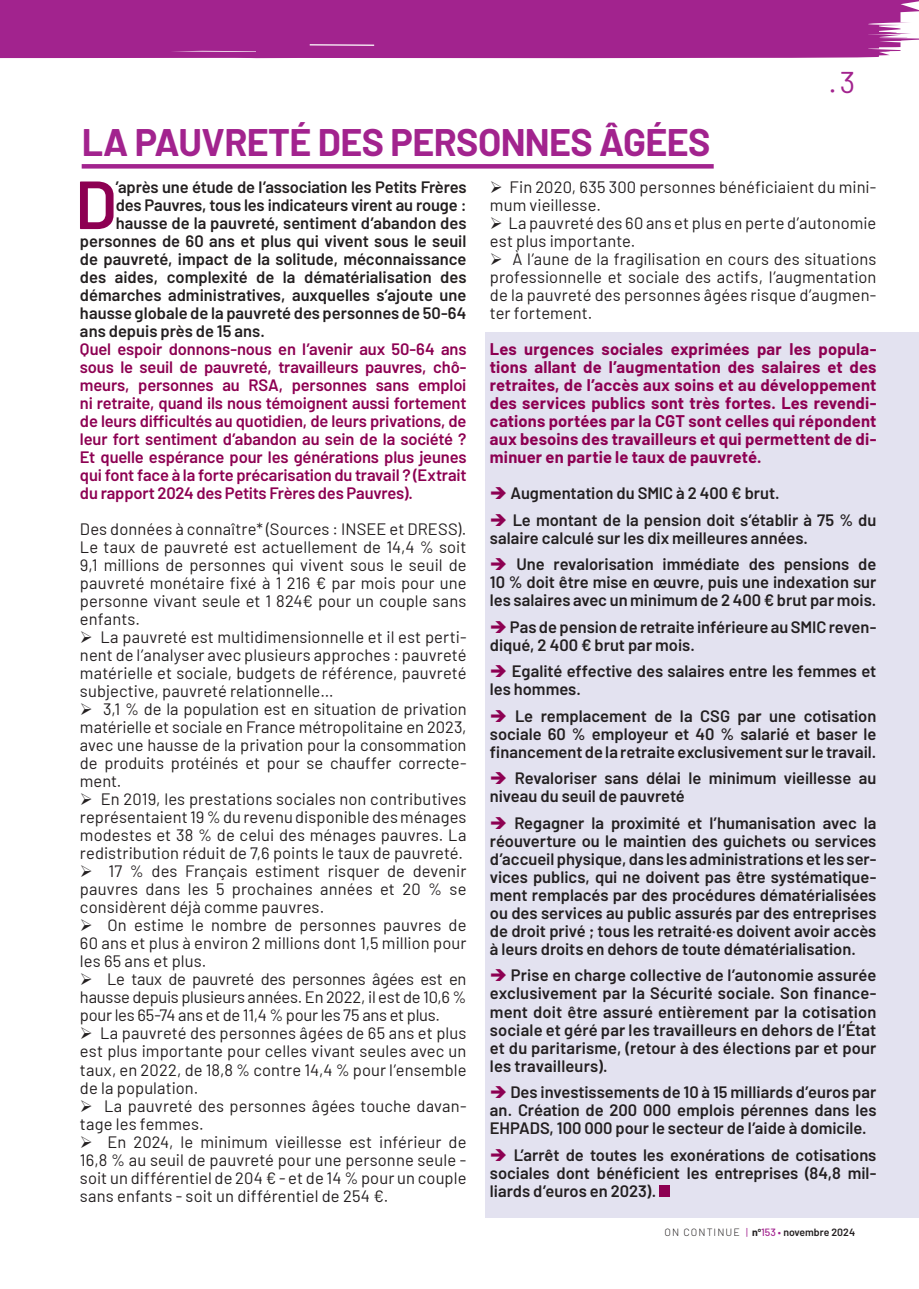
<style>
.page{position:relative;width:919px;height:1289px;background:#fff}
.page>*{position:absolute;margin:0;border:0;box-sizing:border-box;transform-origin:0 0}
.chapeau_article{font:600 67.95px "Barlow";color:#8d0052}
.t1{font:700 37.5px "Barlow";letter-spacing:-.015em;color:#a2238e}
.t2{font:30px "Barlow";color:#a2238e}
.chapeau_article-2{font:600 16.5px/18px "Barlow";color:#231f20;text-align:justify}
.chapeau_article-3{font:16.5px/18px "Barlow";letter-spacing:.005em;color:#231f20;text-align:justify}
.chapeau_article-4{font:600 16.5px/18px "Barlow";letter-spacing:-.015em;color:#8d0052;text-align:justify}
.chapeau_article-5{font:700 16.5px/18px "Barlow";letter-spacing:.01em;color:#8d0052;text-align:justify}
.t3{font:600 10.5px "Barlow";color:#231f20}
.s1{color:#8d0052}
.s2{font-weight:300}
.s3{font-weight:400;color:#a2238e}
.s4{font-weight:700}
.s5{font-weight:500;color:#a2238e}
</style>
<div class="page">
<div style="left:0;top:0;width:918px;height:58px;background:#a2238e"></div>
<div style="left:485px;top:332px;width:433px;height:885px;background:#e3e2f0"></div>
<svg style="left:82px;top:164px;width:631px;height:4px;background:#a32790"></svg>
<div style="left:659px;top:1184px;width:10px;height:12px;background:#8d0052"></div>
<h3 class="t2" style="left:828px;top:61px;width:28px">.3</h3>
<p class="t1" style="left:82px;top:114px;width:630px">LA PAUVRETÉ DES PERSONNES ÂGÉES</p>
<p class="chapeau_article" style="left:75px;top:155px;width:43px">D</p>
<p class="chapeau_article-2" style="left:116px;top:177px;width:352px">’après une étude de l’association les Petits Frères</p>
<p class="chapeau_article-3" style="left:490px;top:177px;width:388px">➢ Fin 2020, 635 300 personnes bénéficiaient du mini&shy;mum vieillesse.</p>
<p class="chapeau_article-3" style="left:490px;top:213px;width:388px">➢ La pauvreté des 60 ans et plus en perte d’autonomie est plus importante.</p>
<p class="chapeau_article-3" style="left:490px;top:249px;width:388px">➢ À l’aune de la fragilisation en cours des situations professionnelle et sociale des actifs, l’augmentation de la pauvreté des personnes âgées risque d’augmen&shy;ter fortement.</p>
<p class="chapeau_article-5" style="left:490px;top:339px;width:388px">Les urgences sociales exprimées par les popula&shy;tions allant de l’augmentation des salaires et des retraites, de l’accès aux soins et au développement des services publics sont très fortes. Les revendi&shy;cations portées par la CGT sont celles qui répondent aux besoins des travailleurs et qui permettent de di&shy;minuer en partie le taux de pauvreté.</p>
<p class="chapeau_article-2" style="left:490px;top:483px;width:291px"><span class="s1">➔</span> Augmentation du SMIC à 2 400 € brut.</p>
<p class="chapeau_article-2" style="left:490px;top:509px;width:388px"><span class="s1">➔</span> Le montant de la pension doit s’établir à 75 % du salaire calculé sur les dix meilleures années.</p>
<p class="chapeau_article-2" style="left:490px;top:554px;width:388px"><span class="s1">➔</span> Une revalorisation immédiate des pensions de 10 % doit être mise en œuvre, puis une indexation sur les salaires avec un minimum de 2 400 € brut par mois.</p>
<p class="chapeau_article-2" style="left:490px;top:616px;width:388px"><span class="s1">➔</span>Pas de pension de retraite inférieure au SMIC reven&shy;diqué, 2 400 € brut par mois.</p>
<p class="chapeau_article-2" style="left:490px;top:661px;width:388px"><span class="s1">➔</span> Egalité effective des salaires entre les femmes et les hommes.</p>
<p class="chapeau_article-2" style="left:490px;top:705px;width:388px"><span class="s1">➔</span> Le remplacement de la CSG par une cotisation sociale 60 % employeur et 40 % salarié et baser le financement de la retraite exclusivement sur le travail.</p>
<p class="chapeau_article-2" style="left:490px;top:768px;width:388px"><span class="s1">➔</span> Revaloriser sans délai le minimum vieillesse au niveau du seuil de pauvreté</p>
<p class="chapeau_article-2" style="left:490px;top:812px;width:388px"><span class="s1">➔</span> Regagner la proximité et l’humanisation avec la réouverture ou le maintien des guichets ou services d’accueil physique, dans les administrations et les ser&shy;vices publics, qui ne doivent pas être systématique&shy;ment remplacés par des procédures dématérialisées ou des services au public assurés par des entreprises de droit privé ; tous les retraité·es doivent avoir accès à leurs droits en dehors de toute dématérialisation.</p>
<p class="chapeau_article-2" style="left:490px;top:965px;width:388px"><span class="s1">➔</span> Prise en charge collective de l’autonomie assurée exclusivement par la Sécurité sociale. Son finance&shy;ment doit être assuré entièrement par la cotisation sociale et géré par les travailleurs en dehors de l’État et du paritarisme, (retour à des élections par et pour les travailleurs).</p>
<p class="chapeau_article-2" style="left:490px;top:1081px;width:388px"><span class="s1">➔</span> Des investissements de 10 à 15 milliards d’euros par an. Création de 200 000 emplois pérennes dans les EHPADS, 100 000 pour le secteur de l’aide à domicile.</p>
<p class="chapeau_article-2" style="left:490px;top:1144px;width:388px"><span class="s1">➔</span> L’arrêt de toutes les exonérations de cotisations sociales dont bénéficient les entreprises (84,8 mil&shy;liards d’euros en 2023).</p>
<p class="chapeau_article-2" style="left:116px;top:195px;width:352px">des Pauvres, tous les indicateurs virent au rouge :</p>
<p class="chapeau_article-2" style="left:116px;top:213px;width:352px">hausse de la pauvreté, sentiment d’abandon des</p>
<p class="chapeau_article-2" style="left:80px;top:231px;width:388px">personnes de 60 ans et plus qui vivent sous le seuil</p>
<p class="chapeau_article-2" style="left:80px;top:249px;width:388px">de pauvreté, impact de la solitude, méconnaissance</p>
<p class="chapeau_article-2" style="left:80px;top:267px;width:388px">des aides, complexité de la dématérialisation des</p>
<p class="chapeau_article-2" style="left:80px;top:285px;width:388px">démarches administratives, auxquelles s’ajoute une</p>
<p class="chapeau_article-2" style="left:80px;top:303px;width:388px">hausse globale de la pauvreté des personnes de 50-64</p>
<p class="chapeau_article-2" style="left:80px;top:321px;width:186px">ans depuis près de 15 ans.</p>
<p class="chapeau_article-4" style="left:80px;top:339px;width:388px">Quel espoir donnons-nous en l’avenir aux 50-64 ans sous le seuil de pauvreté, travailleurs pauvres, chô&shy;meurs, personnes au RSA, personnes sans emploi ni retraite, quand ils nous témoignent aussi fortement de leurs difficultés au quotidien, de leurs privations, de leur fort sentiment d’abandon au sein de la société ?<br>Et quelle espérance pour les générations plus jeunes qui font face à la forte précarisation du travail ? (Extrait du rapport 2024 des Petits Frères des Pauvres).</p>
<p class="chapeau_article-3" style="left:80px;top:519px;width:388px">Des données à connaître* (Sources : INSEE et DRESS).</p>
<p class="chapeau_article-3" style="left:80px;top:537px;width:388px">Le taux de pauvreté est actuellement de 14,4 % soit 9,1 millions de personnes qui vivent sous le seuil de pauvreté monétaire fixé à 1 216 € par mois pour une personne vivant seule et 1 824€ pour un couple sans enfants.</p>
<p class="chapeau_article-3" style="left:80px;top:627px;width:388px">➢ La pauvreté est multidimensionnelle et il est perti&shy;nent de l’analyser avec plusieurs approches : pauvreté matérielle et sociale, budgets de référence, pauvreté subjective, pauvreté relationnelle…</p>
<p class="chapeau_article-3" style="left:80px;top:699px;width:388px">➢ 3,1 % de la population est en situation de privation matérielle et sociale en France métropolitaine en 2023, avec une hausse de la privation pour la consommation de produits protéinés et pour se chauffer correcte&shy;ment.</p>
<p class="chapeau_article-3" style="left:80px;top:789px;width:388px">➢ En 2019, les prestations sociales non contributives représentaient 19 % du revenu disponible des ménages modestes et 38 % de celui des ménages pauvres. La redistribution réduit de 7,6 points le taux de pauvreté.</p>
<p class="chapeau_article-3" style="left:80px;top:861px;width:388px">➢ 17 % des Français estiment risquer de devenir pauvres dans les 5 prochaines années et 20 % se considèrent déjà comme pauvres.</p>
<p class="chapeau_article-3" style="left:80px;top:915px;width:388px">➢ On estime le nombre de personnes pauvres de 60 ans et plus à environ 2 millions dont 1,5 million pour les 65 ans et plus.</p>
<p class="chapeau_article-3" style="left:80px;top:969px;width:388px">➢ Le taux de pauvreté des personnes âgées est en hausse depuis plusieurs années. En 2022, il est de 10,6 % pour les 65-74 ans et de 11,4 % pour les 75 ans et plus.</p>
<p class="chapeau_article-3" style="left:80px;top:1023px;width:388px">➢ La pauvreté des personnes âgées de 65 ans et plus est plus importante pour celles vivant seules avec un taux, en 2022, de 18,8 % contre 14,4 % pour l’ensemble de la population.</p>
<p class="chapeau_article-3" style="left:80px;top:1095px;width:388px">➢ La pauvreté des personnes âgées touche davan&shy;tage les femmes.</p>
<p class="chapeau_article-3" style="left:80px;top:1131px;width:388px">➢ En 2024, le minimum vieillesse est inférieur de 16,8 % au seuil de pauvreté pour une personne seule - soit un différentiel de 204 € - et de 14 % pour un couple sans enfants - soit un différentiel de 254 €.</p>
<p class="t3" style="left:664px;top:1224px;width:192px"><span class="s2">ON CONTINUE</span> <span class="s3">|</span> <span class="s4">n</span><sup>o</sup><span class="s5">153</span> <span class="s3">•</span> novembre 2024</p>
</div>
